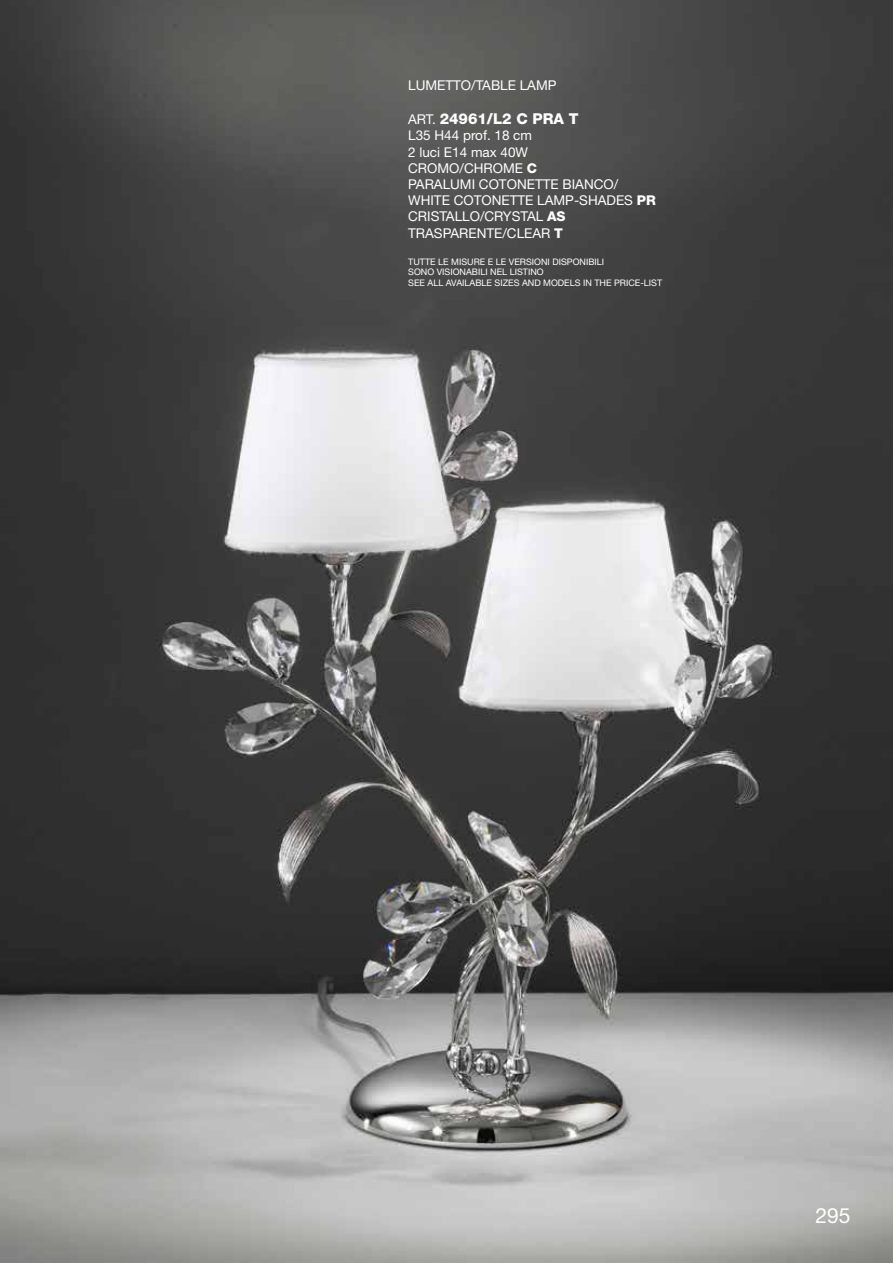
<style>
.page{position:relative;width:893px;height:1263px;background:#fff}
.page>*{position:absolute;margin:0;border:0;box-sizing:border-box;transform-origin:0 0}
.t1{font:21px "Helvetica Neue";color:#fff}
.t2{font:800 15px "Helvetica Neue";color:#fff}
.t3{font:13.5px/16.2px "Helvetica Neue";color:#fff}
.t4{font:9px/10.8px "Helvetica Neue";color:#fff}
.s1{font-weight:400;font-size:13.5px}
.s2{font-weight:800}
</style>
<div class="page">
<img style="left:1px;top:0;width:892px;height:1263px">
<p class="t3" style="left:408px;top:77px;width:150px">LUMETTO/TABLE LAMP</p>
<p class="t2" style="left:408px;top:110px;width:172px"><span class="s1">ART.</span> 24961/L2 C PRA T</p>
<p class="t3" style="left:408px;top:127px;width:249px">L35 H44 prof. 18 cm<br>2 luci E14 max 40W<br>CROMO/CHROME <span class="s2">C<br></span>PARALUMI COTONETTE BIANCO/<br>WHITE COTONETTE LAMP-SHADES <span class="s2">PR<br></span>CRISTALLO/CRYSTAL <span class="s2">AS<br></span>TRASPARENTE/CLEAR <span class="s2">T</span></p>
<p class="t4" style="left:408px;top:256px;width:256px">TUTTE LE MISURE E LE VERSIONI DISPONIBILI<br>SONO VISIONABILI NEL LISTINO<br>SEE ALL AVAILABLE SIZES AND MODELS IN THE PRICE-LIST</p>
<h1 class="t1" style="left:815px;top:1202px;width:37px">295</h1>
</div>
